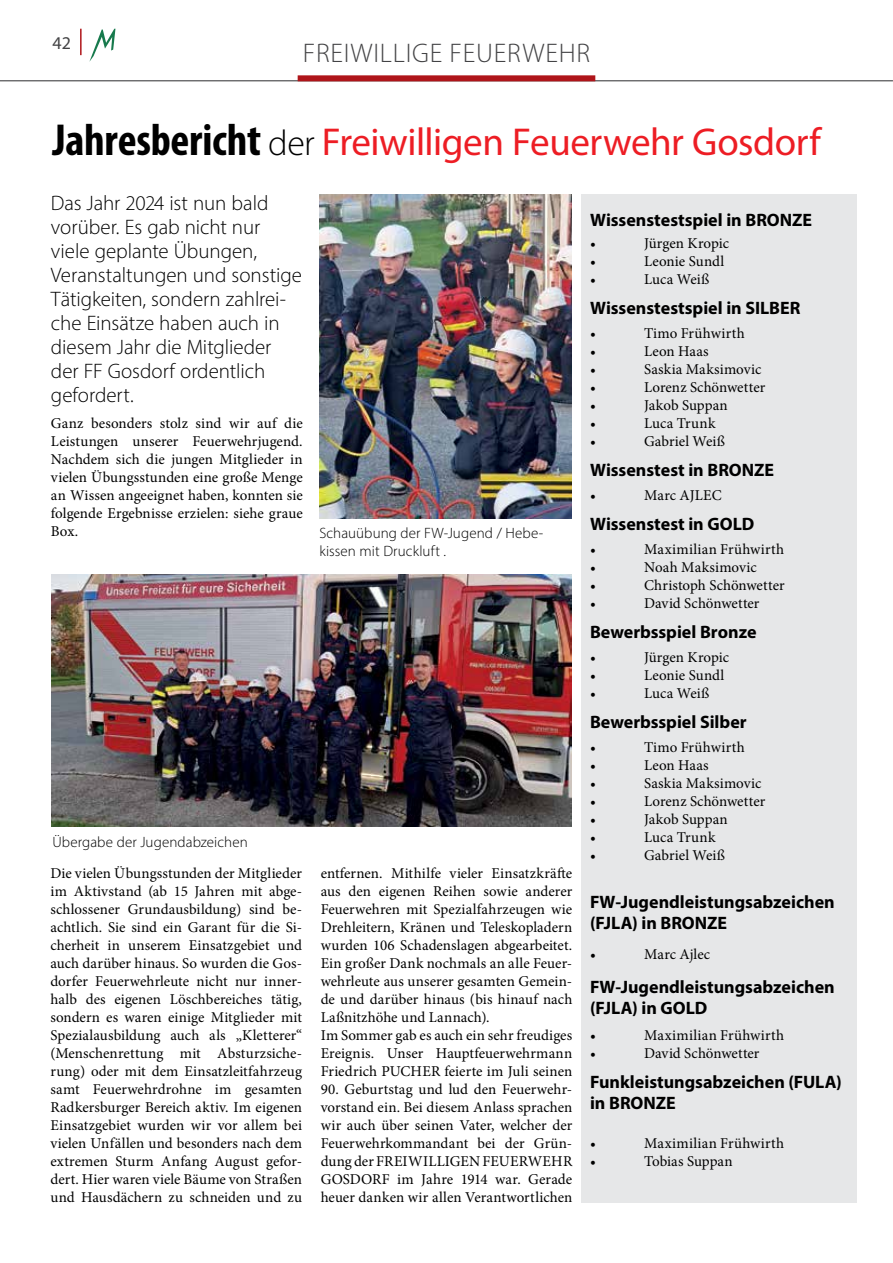
<style>
.page{position:relative;width:893px;height:1263px;background:#fff}
.page>*{position:absolute;margin:0;border:0;box-sizing:border-box;transform-origin:0 0}
.t1{font:39px "Myriad Pro";letter-spacing:-.01em;color:#ed1d24}
.t2{font:300 27px "Myriad Pro";letter-spacing:.03em;color:#434345}
.t3{font:300 21px/24px "Myriad Pro";letter-spacing:-.005em;color:#000}
.t4{font:700 18px/21px "Myriad Pro";color:#000}
.t5{font:18px "Myriad Pro";color:#434345}
.t6{font:15px/18px "Minion Pro";letter-spacing:.005em;color:#000;text-align:justify}
.t7{font:300 15px/18px "Myriad Pro";letter-spacing:.005em;color:#000}
.t8{font:15px "Minion Pro";letter-spacing:.025em;color:#000}
.s1{font-weight:700;font-stretch:condensed;font-size:45px;color:#000}
.s2{font-weight:300;font-size:36px;color:#000}
</style>
<div class="page">
<hr style="left:0;top:80px;width:893px;height:1px;background:#434345">
<div style="left:298px;top:75px;width:297px;height:6px;background:#af151a"></div>
<hr style="left:80px;top:29px;width:2px;height:26px;background:#af151a">
<svg style="left:89px;top:29px;width:26px;height:33px"></svg>
<div style="left:581px;top:194px;width:276px;height:1008px;background:#e6e7e8"></div>
<img style="left:319px;top:194px;width:252px;height:324px">
<img style="left:52px;top:575px;width:519px;height:252px">
<p class="t5" style="left:53px;top:31px;width:20px">42</p>
<h2 class="t2" style="left:303px;top:36px;width:289px">FREIWILLIGE FEUERWEHR</h2>
<h1 class="t1" style="left:53px;top:118px;width:770px"><span class="s1">Jahresbericht</span> <span class="s2">der</span> Freiwilligen Feuerwehr Gosdorf</h1>
<h3 class="t3" style="left:51px;top:191px;width:253px">Das Jahr 2024 ist nun bald vorüber. Es gab nicht nur viele geplante Übungen,<br>Veranstaltungen und sonstige<br>Tätigkeiten, sondern zahlrei&shy;che Einsätze haben auch in diesem Jahr die Mitglieder der FF Gosdorf ordentlich gefordert.</h3>
<p class="t6" style="left:51px;top:414px;width:253px">Ganz besonders stolz sind wir auf die Leistungen unserer Feuerwehrjugend.<br>Nachdem sich die jungen Mitglieder in vielen Übungsstunden eine große Menge an Wissen angeeignet haben, konnten sie folgende Ergebnisse erzielen: siehe graue Box.</p>
<p class="t4" style="left:590px;top:208px;width:224px">Wissenstestspiel in BRONZE</p>
<p class="t6" style="left:590px;top:234px;width:7px">•</p>
<p class="t6" style="left:644px;top:234px;width:86px">Jürgen Kropic</p>
<p class="t6" style="left:590px;top:252px;width:7px">•</p>
<p class="t6" style="left:644px;top:252px;width:82px">Leonie Sundl</p>
<p class="t6" style="left:590px;top:270px;width:7px">•</p>
<p class="t6" style="left:644px;top:270px;width:67px">Luca Weiß</p>
<p class="t4" style="left:590px;top:296px;width:212px">Wissenstestspiel in SILBER</p>
<p class="t6" style="left:590px;top:324px;width:7px">•</p>
<p class="t6" style="left:644px;top:324px;width:102px">Timo Frühwirth</p>
<p class="t6" style="left:590px;top:342px;width:7px">•</p>
<p class="t6" style="left:644px;top:342px;width:66px">Leon Haas</p>
<p class="t6" style="left:590px;top:360px;width:7px">•</p>
<p class="t6" style="left:644px;top:360px;width:119px">Saskia Maksimovic</p>
<p class="t6" style="left:590px;top:378px;width:7px">•</p>
<p class="t6" style="left:644px;top:378px;width:123px">Lorenz Schönwetter</p>
<p class="t6" style="left:590px;top:396px;width:7px">•</p>
<p class="t6" style="left:644px;top:396px;width:85px">Jakob Suppan</p>
<p class="t6" style="left:590px;top:414px;width:7px">•</p>
<p class="t6" style="left:644px;top:414px;width:73px">Luca Trunk</p>
<p class="t6" style="left:590px;top:432px;width:7px">•</p>
<p class="t6" style="left:644px;top:432px;width:83px">Gabriel Weiß</p>
<p class="t4" style="left:590px;top:458px;width:186px">Wissenstest in BRONZE</p>
<p class="t6" style="left:590px;top:486px;width:7px">•</p>
<p class="t6" style="left:644px;top:486px;width:79px">Marc AJLEC</p>
<p class="t4" style="left:590px;top:512px;width:166px">Wissenstest in GOLD</p>
<p class="t6" style="left:590px;top:540px;width:7px">•</p>
<p class="t8" style="left:644px;top:539px;width:142px">Maximilian Frühwirth</p>
<p class="t6" style="left:590px;top:558px;width:7px">•</p>
<p class="t6" style="left:644px;top:558px;width:114px">Noah Maksimovic</p>
<p class="t6" style="left:590px;top:576px;width:7px">•</p>
<p class="t6" style="left:644px;top:576px;width:142px">Christoph Schönwetter</p>
<p class="t6" style="left:590px;top:594px;width:7px">•</p>
<p class="t6" style="left:644px;top:594px;width:117px">David Schönwetter</p>
<p class="t4" style="left:590px;top:620px;width:168px">Bewerbsspiel Bronze</p>
<p class="t6" style="left:590px;top:648px;width:7px">•</p>
<p class="t6" style="left:644px;top:648px;width:86px">Jürgen Kropic</p>
<p class="t6" style="left:590px;top:666px;width:7px">•</p>
<p class="t6" style="left:644px;top:666px;width:82px">Leonie Sundl</p>
<p class="t6" style="left:590px;top:684px;width:7px">•</p>
<p class="t6" style="left:644px;top:684px;width:67px">Luca Weiß</p>
<p class="t4" style="left:590px;top:710px;width:158px">Bewerbsspiel Silber</p>
<p class="t6" style="left:590px;top:738px;width:7px">•</p>
<p class="t6" style="left:644px;top:738px;width:102px">Timo Frühwirth</p>
<p class="t6" style="left:590px;top:756px;width:7px">•</p>
<p class="t6" style="left:644px;top:756px;width:66px">Leon Haas</p>
<p class="t6" style="left:590px;top:774px;width:7px">•</p>
<p class="t6" style="left:644px;top:774px;width:119px">Saskia Maksimovic</p>
<p class="t6" style="left:590px;top:792px;width:7px">•</p>
<p class="t6" style="left:644px;top:792px;width:123px">Lorenz Schönwetter</p>
<p class="t6" style="left:590px;top:810px;width:7px">•</p>
<p class="t6" style="left:644px;top:810px;width:85px">Jakob Suppan</p>
<p class="t6" style="left:590px;top:828px;width:7px">•</p>
<p class="t6" style="left:644px;top:828px;width:73px">Luca Trunk</p>
<p class="t6" style="left:590px;top:846px;width:7px">•</p>
<p class="t6" style="left:644px;top:846px;width:83px">Gabriel Weiß</p>
<p class="t4" style="left:590px;top:890px;width:246px">FW-Jugendleistungsabzeichen (FJLA) in BRONZE</p>
<p class="t6" style="left:590px;top:946px;width:7px">•</p>
<p class="t6" style="left:644px;top:946px;width:68px">Marc Ajlec</p>
<p class="t4" style="left:590px;top:976px;width:246px">FW-Jugendleistungsabzeichen (FJLA) in GOLD</p>
<p class="t6" style="left:590px;top:1026px;width:7px">•</p>
<p class="t8" style="left:644px;top:1025px;width:142px">Maximilian Frühwirth</p>
<p class="t6" style="left:590px;top:1044px;width:7px">•</p>
<p class="t6" style="left:644px;top:1044px;width:117px">David Schönwetter</p>
<p class="t4" style="left:590px;top:1070px;width:253px">Funkleistungsabzeichen (FULA) in BRONZE</p>
<p class="t6" style="left:590px;top:1134px;width:7px">•</p>
<p class="t8" style="left:644px;top:1133px;width:142px">Maximilian Frühwirth</p>
<p class="t6" style="left:590px;top:1152px;width:7px">•</p>
<p class="t6" style="left:644px;top:1152px;width:90px">Tobias Suppan</p>
<p class="t7" style="left:319px;top:524px;width:225px">Schauübung der FW-Jugend / Hebe&shy;kissen mit Druckluft .</p>
<p class="t7" style="left:52px;top:832px;width:197px">Übergabe der Jugendabzeichen</p>
<p class="t6" style="left:50px;top:864px;width:253px">Die vielen Übungsstunden der Mitglieder im Aktivstand (ab 15 Jahren mit abge&shy;schlossener Grundausbildung) sind be&shy;achtlich. Sie sind ein Garant für die Si&shy;cherheit in unserem Einsatzgebiet und auch darüber hinaus. So wurden die Gos&shy;dorfer Feuerwehrleute nicht nur inner&shy;halb des eigenen Löschbereiches tätig, sondern es waren einige Mitglieder mit Spezialausbildung auch als „Kletterer“ (Menschenrettung mit Absturzsiche&shy;rung) oder mit dem Einsatzleitfahrzeug samt Feuerwehrdrohne im gesamten Radkersburger Bereich aktiv. Im eigenen Einsatzgebiet wurden wir vor allem bei vielen Unfällen und besonders nach dem extremen Sturm Anfang August gefor&shy;dert. Hier waren viele Bäume von Straßen und Hausdächern zu schneiden und zu</p>
<p class="t6" style="left:321px;top:864px;width:253px;text-align:left">entfernen. Mithilfe vieler Einsatzkräfte aus den eigenen Reihen sowie anderer Feuerwehren mit Spezialfahrzeugen wie Drehleitern, Kränen und Teleskopladern wurden 106 Schadenslagen abgearbeitet.<br>Ein großer Dank nochmals an alle Feuer&shy;wehrleute aus unserer gesamten Gemein&shy;de und darüber hinaus (bis hinauf nach Laßnitzhöhe und Lannach).<br>Im Sommer gab es auch ein sehr freudiges Ereignis. Unser Hauptfeuerwehrmann Friedrich PUCHER feierte im Juli seinen</p>
<p class="t6" style="left:321px;top:1080px;width:253px">90. Geburtstag und lud den Feuerwehr&shy;vorstand ein. Bei diesem Anlass sprachen wir auch über seinen Vater, welcher der Feuerwehrkommandant bei der Grün&shy;dung der FREIWILLIGEN FEUERWEHR GOSDORF im Jahre 1914 war. Gerade heuer danken wir allen Verantwortlichen</p>
</div>
